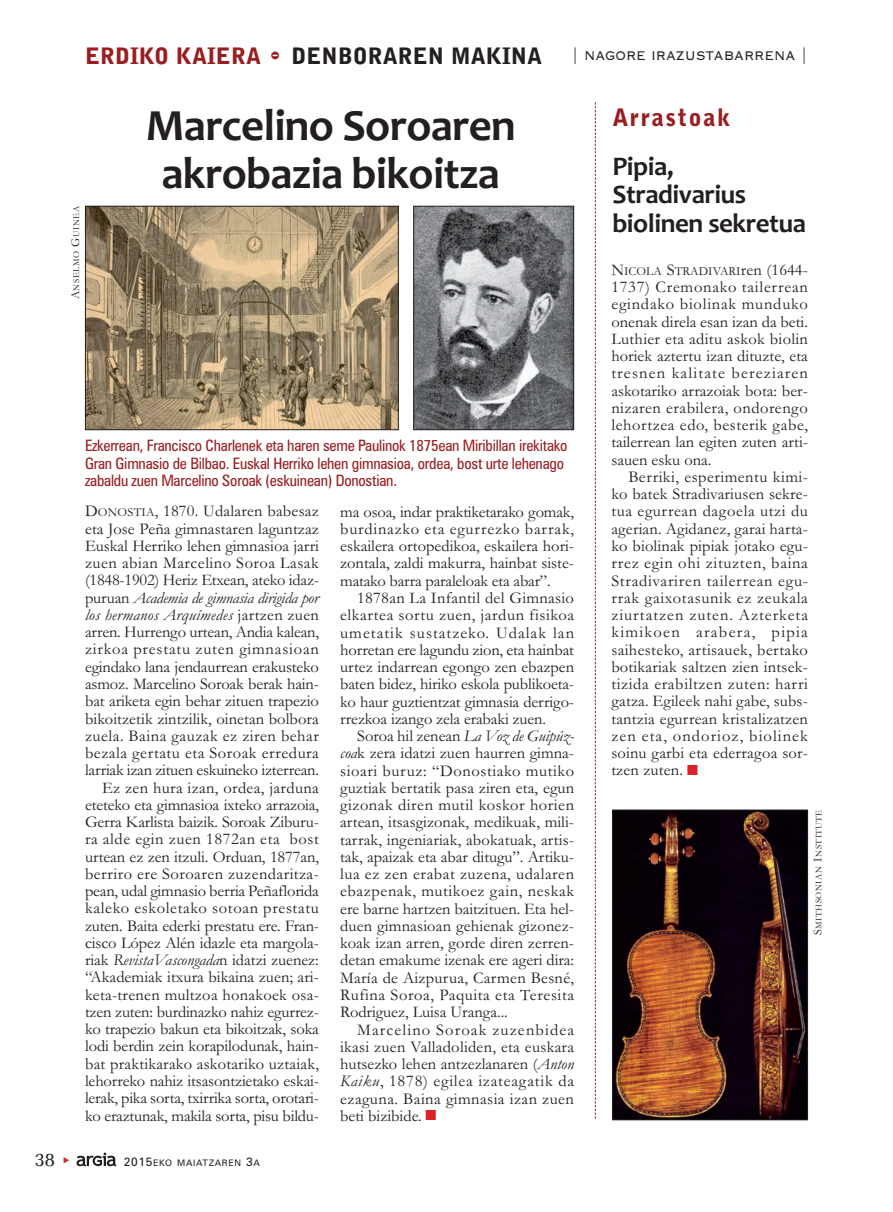
<style>
.page{position:relative;width:893px;height:1212px;background:#fff}
.page>*{position:absolute;margin:0;border:0;box-sizing:border-box;transform-origin:0 0}
.t1{font:700 45px/48px "Candara";letter-spacing:-.015em;color:#231f20;text-align:center}
.t2{font:700 27px/28.5px "Candara";letter-spacing:-.015em;color:#231f20}
.t3{font:900 24px "Bell Gothic Std";letter-spacing:.065em;color:#981e21}
.t4{font:900 22.5px "Bell Gothic Std";color:#231f20}
.t5{font:19.5px "Memoir";color:#231f20}
.t6{font:16.5px/17.2px "Garamond";letter-spacing:-.005em;color:#231f20;text-align:justify}
.t7{font:16.5px "Copperplate Gothic BT";color:#231f20;scale:.9 1}
.t8{font:condensed 15.75px/17.2px "Zurich BT";letter-spacing:-.015em;color:#981e21}
.t9{font:12.3px "Garamond";letter-spacing:.005em;color:#231f20}
.t10{font:9px "Garamond";letter-spacing:.06em;color:#231f20}
.t11{font:9px "Zurich BT";letter-spacing:.075em;color:#231f20}
.s1{color:#981e21}
.s2{font-family:"Bodiac";font-weight:400;color:#981e21}
.s3{font-size:12px}
.s4{font-size:12.3px}
.s5{font-style:italic}
.s6{color:#da2128}
.s7{font-size:16.5px}
</style>
<div class="page">
<svg style="left:77px;top:1152px;width:39px;height:14px"></svg>
<img style="left:614px;top:812px;width:192px;height:306px">
<div style="left:612px;top:810px;width:196px;height:310px;border:1px solid #231f20"></div>
<svg style="left:595px;top:102px;width:1px;height:1016px"></svg>
<img style="left:87px;top:208px;width:310px;height:220px">
<div style="left:85px;top:206px;width:314px;height:224px;border:1px solid #231f20"></div>
<img style="left:415px;top:208px;width:157px;height:220px">
<div style="left:413px;top:206px;width:161px;height:224px;border:1px solid #231f20"></div>
<h3 class="t4" style="left:85px;top:48px;width:459px"><span class="s1">ERDIKO KAIERA</span> <span class="s2">-</span> DENBORAREN MAKINA</h3>
<p class="t7" style="left:571px;top:44px;width:264px">| NAGORE IRAZUSTABARRENA |</p>
<p class="t10" style="left:73px;top:299px;width:95px;rotate:-90deg"><span class="s3">A</span>NSELMO <span class="s3">G</span>UINEA</p>
<h1 class="t1" style="left:146px;top:106px;width:371px">Marcelino Soroaren akrobazia bikoitza</h1>
<p class="t8" style="left:85px;top:439px;width:484px">Ezkerrean, Francisco Charlenek eta haren seme Paulinok 1875ean Miribillan irekitako<br>Gran Gimnasio de Bilbao. Euskal Herriko lehen gimnasioa, ordea, bost urte lehenago zabaldu zuen Marcelino Soroak (eskuinean) Donostian.</p>
<p class="t6" style="left:85px;top:504px;width:235px;text-align:right">D<span class="s4">ONOSTIA</span>, 1870. Udalaren babesaz eta Jose Peña gimnastaren laguntzaz Euskal Herriko lehen gimnasioa jarri zuen abian Marcelino Soroa Lasak (1848-1902) Heriz Etxean, ateko idaz&shy;puruan <span class="s5">Academia de gimnasia dirigida por los hermanos Arquímedes</span> jartzen zuen arren. Hurrengo urtean, Andia kalean, zirkoa prestatu zuten gimnasioan egindako lana jendaurrean erakusteko asmoz. Marcelino Soroak berak hain&shy;bat ariketa egin behar zituen trapezio bikoitzetik zintzilik, oinetan bolbora zuela. Baina gauzak ez ziren behar bezala gertatu eta Soroak erredura larriak izan zituen eskuineko izterrean.<br>Ez zen hura izan, ordea, jarduna eteteko eta gimnasioa ixteko arrazoia, Gerra Karlista baizik. Soroak Ziburu&shy;ra alde egin zuen 1872an eta bost urtean ez zen itzuli. Orduan, 1877an, berriro ere Soroaren zuzendaritza&shy;pean, udal gimnasio berria Peñaflorida kaleko eskoletako sotoan prestatu zuten. Baita ederki prestatu ere. Fran&shy;cisco López Alén idazle eta margola&shy;riak <span class="s5">RevistaVascongada</span>n idatzi zuenez: “Akademiak itxura bikaina zuen; ari&shy;keta-trenen multzoa honakoek osa&shy;tzen zuten: burdinazko nahiz egurrez&shy;ko trapezio bakun eta bikoitzak, soka lodi berdin zein korapilodunak, hain&shy;bat praktikarako askotariko uztaiak, lehorreko nahiz itsasontzietako eskai&shy;lerak, pika sorta, txirrika sorta, orotari&shy;ko eraztunak, makila sorta, pisu bildu-</p>
<p class="t6" style="left:340px;top:505px;width:235px">ma osoa, indar praktiketarako gomak, burdinazko eta egurrezko barrak, eskailera ortopedikoa, eskailera hori&shy;zontala, zaldi makurra, hainbat siste&shy;matako barra paraleloak eta abar”.</p>
<p class="t6" style="left:340px;top:591px;width:235px;text-indent:17px">1878an La Infantil del Gimnasio elkartea sortu zuen, jardun fisikoa umetatik sustatzeko. Udalak lan horretan ere lagundu zion, eta hainbat urtez indarrean egongo zen ebazpen baten bidez, hiriko eskola publikoeta&shy;ko haur guztientzat gimnasia derrigo&shy;rrezkoa izango zela erabaki zuen.</p>
<p class="t6" style="left:340px;top:729px;width:236px;text-indent:17px">Soroa hil zenean <span class="s5">La Voz de Guipúz&shy;coa</span>k zera idatzi zuen haurren gimna&shy;sioari buruz: “Donostiako mutiko guztiak bertatik pasa ziren eta, egun gizonak diren mutil koskor horien artean, itsasgizonak, medikuak, mili&shy;tarrak, ingeniariak, abokatuak, artis&shy;tak, apaizak eta abar ditugu”. Artiku&shy;lua ez zen erabat zuzena, udalaren ebazpenak, mutikoez gain, neskak ere barne hartzen baitzituen. Eta hel&shy;duen gimnasioan gehienak gizonez&shy;koak izan arren, gorde diren zerren&shy;detan emakume izenak ere ageri dira:<br>María de Aizpurua, Carmen Besné, Rufina Soroa, Paquita eta Teresita Rodriguez, Luisa Uranga...</p>
<p class="t6" style="left:340px;top:1022px;width:235px;text-indent:17px">Marcelino Soroak zuzenbidea ikasi zuen Valladoliden, eta euskara hutsezko lehen antzezlanaren (<span class="s5">Anton Kaiku</span>, 1878) egilea izateagatik da ezaguna. Baina gimnasia izan zuen beti bizibide. <span class="s6">■</span></p>
<p class="t5" style="left:35px;top:1147px;width:22px">38</p>
<p class="t11" style="left:124px;top:1160px;width:137px"><span class="s3">2015</span>EKO MAIATZAREN <span class="s3">3</span>A</p>
<h3 class="t3" style="left:612px;top:108px;width:120px">Arrastoak</h3>
<h2 class="t2" style="left:612px;top:155px;width:195px">Pipia,<br>Stradivarius biolinen sekretua</h2>
<p class="t9" style="left:611px;top:267px;width:198px"><span class="s7">N</span>ICOLA <span class="s7">S</span>TRADIVARI<span class="s7">ren (1644-</span></p>
<p class="t6" style="left:611px;top:280px;width:198px">1737) Cremonako tailerrean egindako biolinak munduko onenak direla esan izan da beti.<br>Luthier eta aditu askok biolin horiek aztertu izan dituzte, eta tresnen kalitate bereziaren askotariko arrazoiak bota: ber&shy;nizaren erabilera, ondorengo lehortzea edo, besterik gabe, tailerrean lan egiten zuten arti&shy;sauen esku ona.</p>
<p class="t6" style="left:611px;top:470px;width:198px;text-indent:17px">Berriki, esperimentu kimi&shy;ko batek Stradivariusen sekre&shy;tua egurrean dagoela utzi du agerian. Agidanez, garai harta&shy;ko biolinak pipiak jotako egu&shy;rrez egin ohi zituzten, baina Stradivariren tailerrean egu&shy;rrak gaixotasunik ez zeukala ziurtatzen zuten. Azterketa kimikoen arabera, pipia saihesteko, artisauek, bertako botikariak saltzen zien intsek&shy;tizida erabiltzen zuten: harri gatza. Egileek nahi gabe, subs&shy;tantzia egurrean kristalizatzen zen eta, ondorioz, biolinek soinu garbi eta ederragoa sor&shy;tzen zuten. <span class="s6">■</span></p>
<p class="t10" style="left:816px;top:935px;width:127px;rotate:-90deg"><span class="s3">S</span>MITHSONIAN <span class="s3">I</span>NSTITUTE</p>
</div>
